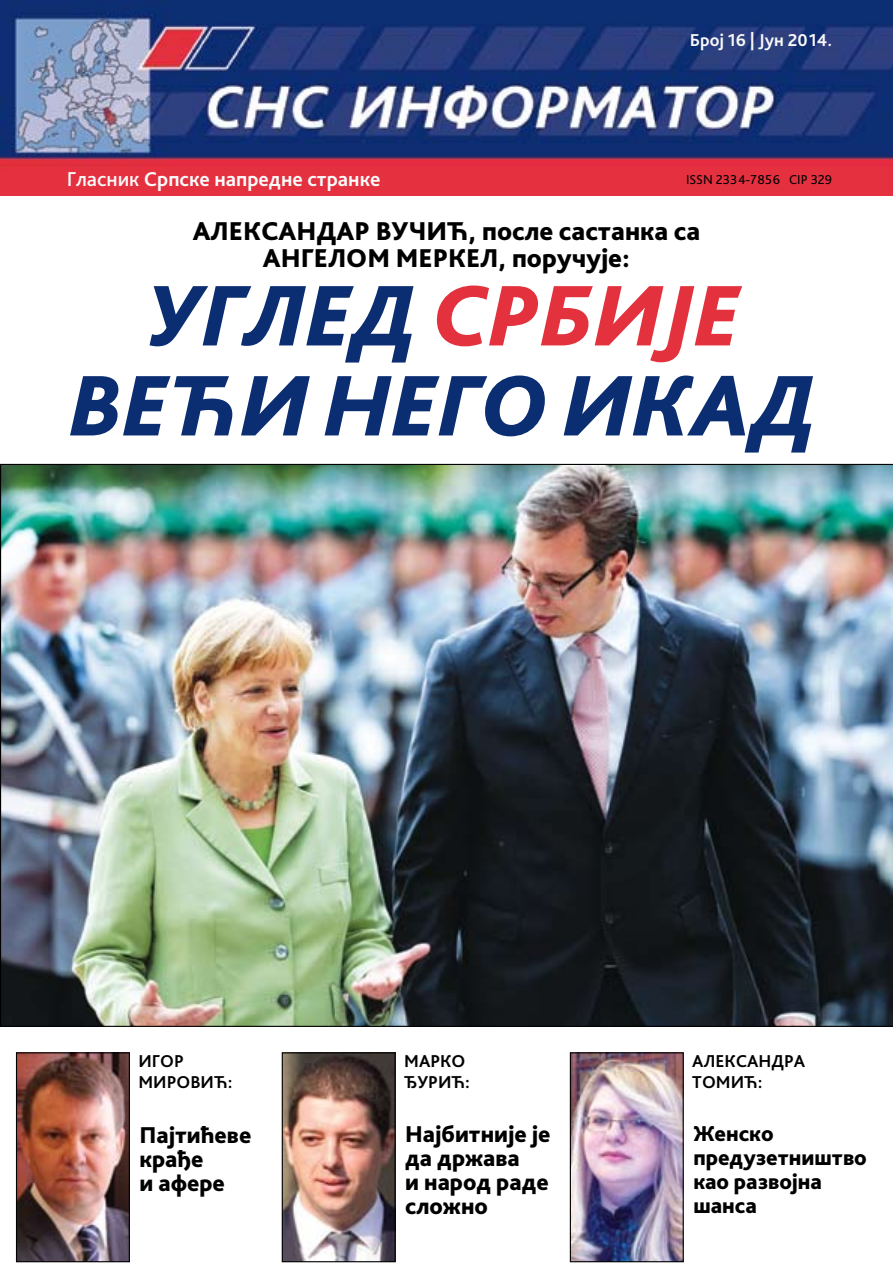
<style>
.page{position:relative;width:893px;height:1263px;background:#fff}
.page>*{position:absolute;margin:0;border:0;box-sizing:border-box;transform-origin:0 0}
.t1{font:italic 800 90px/90px "Bliss Pro";color:#0b2d72;text-align:center}
.t2{font:800 27px/27px "Bliss Pro";color:#000;text-align:center}
.t3{font:800 24px/24px "Bliss Pro";color:#000}
.t4{font:800 22.5px/24px "Bliss Pro";color:#000}
.t5{font:700 21px "Bliss Pro";color:#fafbfb}
.t6{font:700 18px/21px "Bliss Pro";color:#000}
.t7{font:700 18px "Bliss Pro";color:#f8f8f9}
.t8{font:13.5px "Bliss Pro";color:#000}
.s1{font-weight:500}
.s2{color:#e3323d}
</style>
<div class="page">
<img style="left:1px;top:0;width:892px;height:196px">
<img style="left:0;top:464px;width:893px;height:563px">
<img style="left:18px;top:1054px;width:110px;height:206px">
<div style="left:16px;top:1052px;width:114px;height:210px;border:1px solid #000"></div>
<img style="left:284px;top:1054px;width:110px;height:206px">
<div style="left:282px;top:1052px;width:114px;height:210px;border:1px solid #000"></div>
<svg style="left:405px;top:1055px;width:60px;height:12px"></svg>
<svg style="left:404px;top:1076px;width:65px;height:12px"></svg>
<img style="left:572px;top:1054px;width:110px;height:206px">
<div style="left:570px;top:1052px;width:114px;height:210px;border:1px solid #000"></div>
<p class="t7" style="left:690px;top:29px;width:144px">Број 16 | Јун 2014.</p>
<p class="t5" style="left:67px;top:166px;width:315px"><span class="s1">Гласник</span> Српске напредне странке</p>
<p class="t8" style="left:686px;top:171px;width:148px">ISSN 2334-7856 CIP 329</p>
<p class="t2" style="left:193px;top:217px;width:509px">АЛЕКСАНДАР ВУЧИЋ, после састанка са<br>АНГЕЛОМ МЕРКЕЛ, поручује:</p>
<h1 class="t1" style="left:70px;top:268px;width:750px">УГЛЕД <span class="s2">СРБИЈЕ<br></span>ВЕЋИ НЕГО ИКАД</h1>
<p class="t6" style="left:138px;top:1050px;width:96px">ИГОР<br>МИРОВИЋ:</p>
<p class="t3" style="left:139px;top:1122px;width:113px">Пајтићеве крађе<br>и афере</p>
<p class="t6" style="left:404px;top:1050px;width:67px">МАРКО<br>ЂУРИЋ:</p>
<p class="t3" style="left:405px;top:1121px;width:147px">Најбитније је да држава<br>и народ раде сложно</p>
<p class="t6" style="left:692px;top:1050px;width:45px">Алекса</p>
<p class="t6" style="left:759px;top:1050px;width:37px">ндра</p>
<p class="t6" style="left:692px;top:1071px;width:25px">Томић</p>
<p class="t6" style="left:758px;top:1071px;width:6px">:</p>
<p class="t4" style="left:693px;top:1121px;width:175px">Женско предузетништво као развојна шанса</p>
</div>
